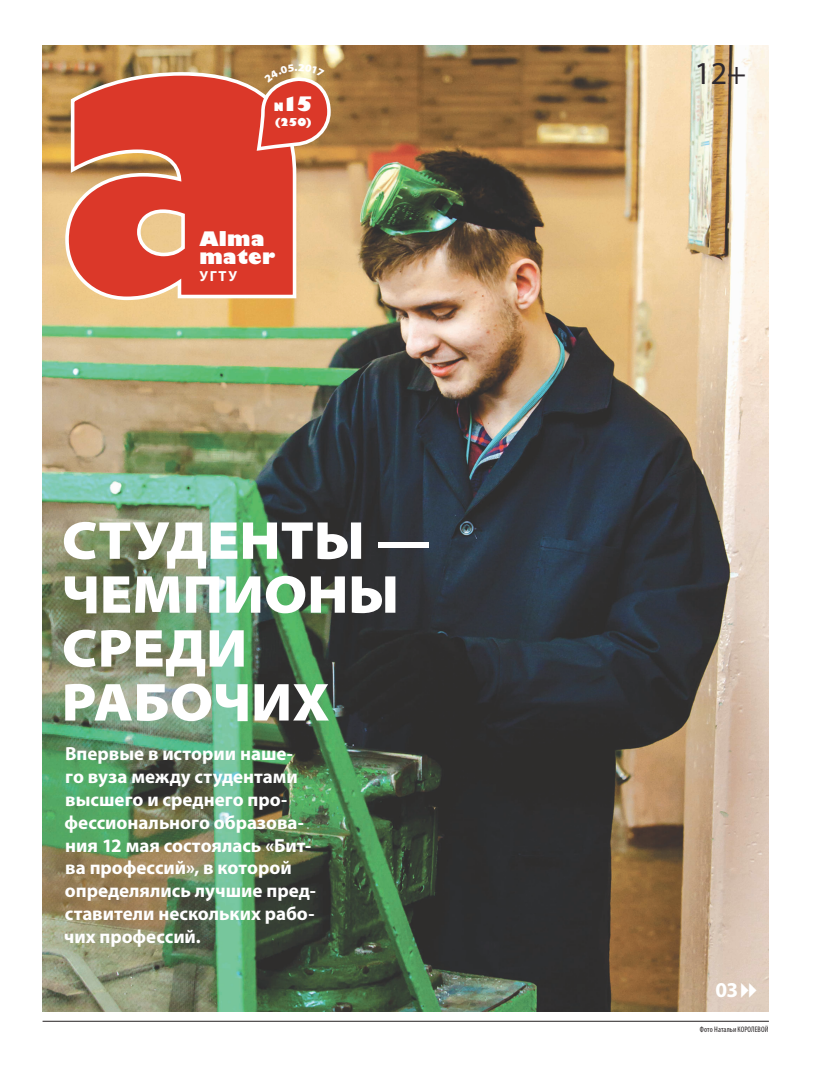
<style>
.page{position:relative;width:820px;height:1078px;background:#fff}
.page>*{position:absolute;margin:0;border:0;box-sizing:border-box;transform-origin:0 0}
.t1{font:900 semi-expanded 53.9px/53.9px "Myriad Pro";color:#fff}
.t2{font:32px "Myriad Pro";color:#2e292f}
.t3{font:700 21.2px "Myriad Pro";color:#fff}
.t4{font:800 19.5px/18px "Gill Sans";letter-spacing:.01em;color:#fff}
.t5{font:800 19.4px "Gill Sans";color:#fff}
.t6{font:700 19px/22.8px "Myriad Pro";color:#fff}
.t7{font:700 14.6px "Myriad Pro";color:#fff}
.t8{font:800 10.6px "Gill Sans";color:#fff}
.t9{font:condensed 8px "Myriad Pro";letter-spacing:.01em;color:#231f20}
.s1{font-size:11.2px}
</style>
<div class="page">
<hr style="left:43px;top:1020px;width:725px;height:1px;background:#231f20">
<img style="left:43px;top:45px;width:725px;height:966px">
<svg style="left:63px;top:70px;width:235px;height:232px;background:#db5944"></svg>
<svg style="left:740px;top:982px;width:16px;height:15px"></svg>
<svg style="left:254px;top:64px;width:78px;height:89px;background:#d46d52"></svg>
<p class="t5" style="left:274px;top:92px;width:40px"><span class="s1">N</span>15</p>
<p class="t8" style="left:274px;top:116px;width:39px">(250)</p>
<p class="t4" style="left:199px;top:231px;width:77px">Alma mater</p>
<p class="t7" style="left:199px;top:267px;width:39px">УГТУ</p>
<h1 class="t1" style="left:62px;top:514px;width:370px">СТУДЕНТЫ —<br>ЧЕМПИОНЫ<br>СРЕДИ<br>РАБОЧИХ</h1>
<p class="t6" style="left:64px;top:741px;width:253px">Впервые в истории наше-<br>го вуза между студентами высшего и среднего про&shy;фессионального образова&shy;ния 12 мая состоялась «Бит&shy;ва профессий», в которой определялись лучшие пред&shy;ставители нескольких рабо&shy;чих профессий.</p>
<h2 class="t2" style="left:694px;top:53px;width:53px">12+</h2>
<p class="t3" style="left:715px;top:975px;width:24px">03</p>
<p class="t9" style="left:699px;top:1024px;width:70px">Фото Натальи КОРОЛЕВОЙ</p>
</div>
